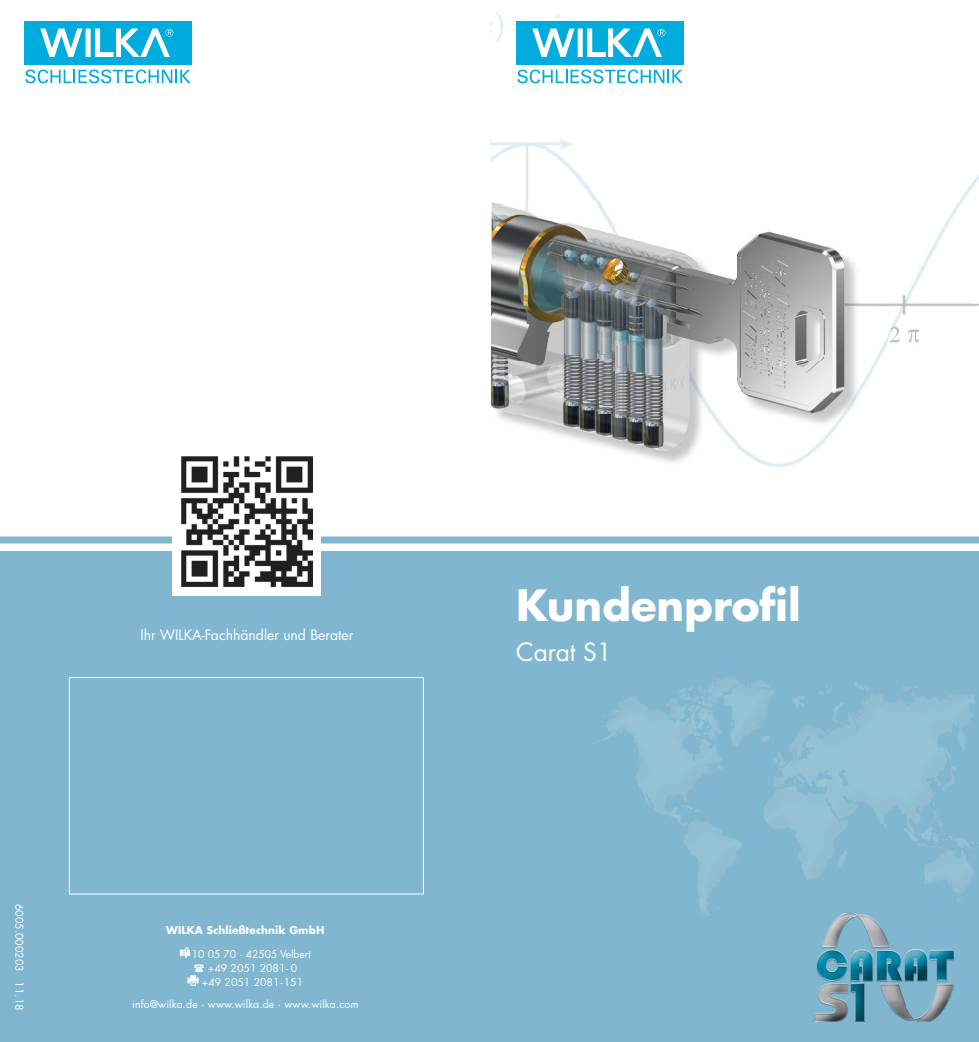
<style>
.page{position:relative;width:979px;height:1042px;background:#fff}
.page>*{position:absolute;margin:0;border:0;box-sizing:border-box;transform-origin:0 0}
.t1{font:700 42px "Futura LT Pro";color:#fff}
.t2{font:24.5px "Futura LT Pro";color:#fff}
.t3{font:14px "Futura LT Pro";color:#fff}
.t4{font:10.5px/14px "Futura LT Pro";color:#fff;text-align:center}
.t5{font:700 10.5px "Futura LT Pro";letter-spacing:.01em;color:#fff}
</style>
<div class="page">
<img style="left:490px;top:12px;width:194px;height:150px">
<img style="left:887px;top:174px;width:92px;height:171px">
<img style="left:490px;top:202px;width:2px;height:205px">
<div style="left:0;top:536px;width:979px;height:7px;background:#80b6cf"></div>
<div style="left:0;top:551px;width:979px;height:490px;background:#80b6cf"></div>
<div style="left:516px;top:21px;width:167px;height:43px;background:#00acdd"></div>
<svg style="left:533px;top:29px;width:41px;height:28px"></svg>
<svg style="left:578px;top:29px;width:4px;height:28px"></svg>
<svg style="left:587px;top:29px;width:78px;height:28px"></svg>
<svg style="left:518px;top:70px;width:165px;height:13px"></svg>
<svg style="left:180px;top:947px;width:10px;height:10px"></svg>
<div style="left:69px;top:677px;width:355px;height:217px;border:1px solid #fff"></div>
<div style="left:173px;top:447px;width:148px;height:149px;background:#fff"></div>
<img style="left:182px;top:456px;width:130px;height:130px">
<div style="left:24px;top:21px;width:167px;height:43px;background:#00acdd"></div>
<svg style="left:40px;top:29px;width:42px;height:28px"></svg>
<hr style="left:86px;top:29px;width:4px;height:28px;background:#fff">
<svg style="left:95px;top:29px;width:78px;height:28px"></svg>
<svg style="left:26px;top:70px;width:165px;height:13px"></svg>
<img style="left:492px;top:139px;width:192px;height:63px">
<img style="left:492px;top:202px;width:36px;height:62px">
<img style="left:596px;top:202px;width:6px;height:3px">
<img style="left:492px;top:264px;width:2px;height:145px">
<img style="left:860px;top:303px;width:27px;height:89px">
<img style="left:494px;top:205px;width:366px;height:261px">
<img style="left:814px;top:917px;width:140px;height:104px">
<svg style="left:593px;top:677px;width:386px;height:240px"></svg>
<svg style="left:188px;top:975px;width:11px;height:10px"></svg>
<p class="t4" style="left:26px;top:903px;width:108px;rotate:90deg">6005.000203 11.18</p>
<h3 class="t3" style="left:140px;top:625px;width:214px">Ihr WILKA-Fachhändler und Berater</h3>
<p class="t5" style="left:166px;top:921px;width:160px">WILKA Schließtechnik GmbH</p>
<p class="t4" style="left:192px;top:946px;width:121px">10 05 70 · 42505 Velbert +49 2051 2081- 0<br>+49 2051 2081-151</p>
<p class="t4" style="left:132px;top:997px;width:228px">info@wilka.de · www.wilka.de · www.wilka.com</p>
<h1 class="t1" style="left:516px;top:573px;width:286px">Kundenprofil</h1>
<h2 class="t2" style="left:516px;top:635px;width:97px">Carat S1</h2>
</div>
